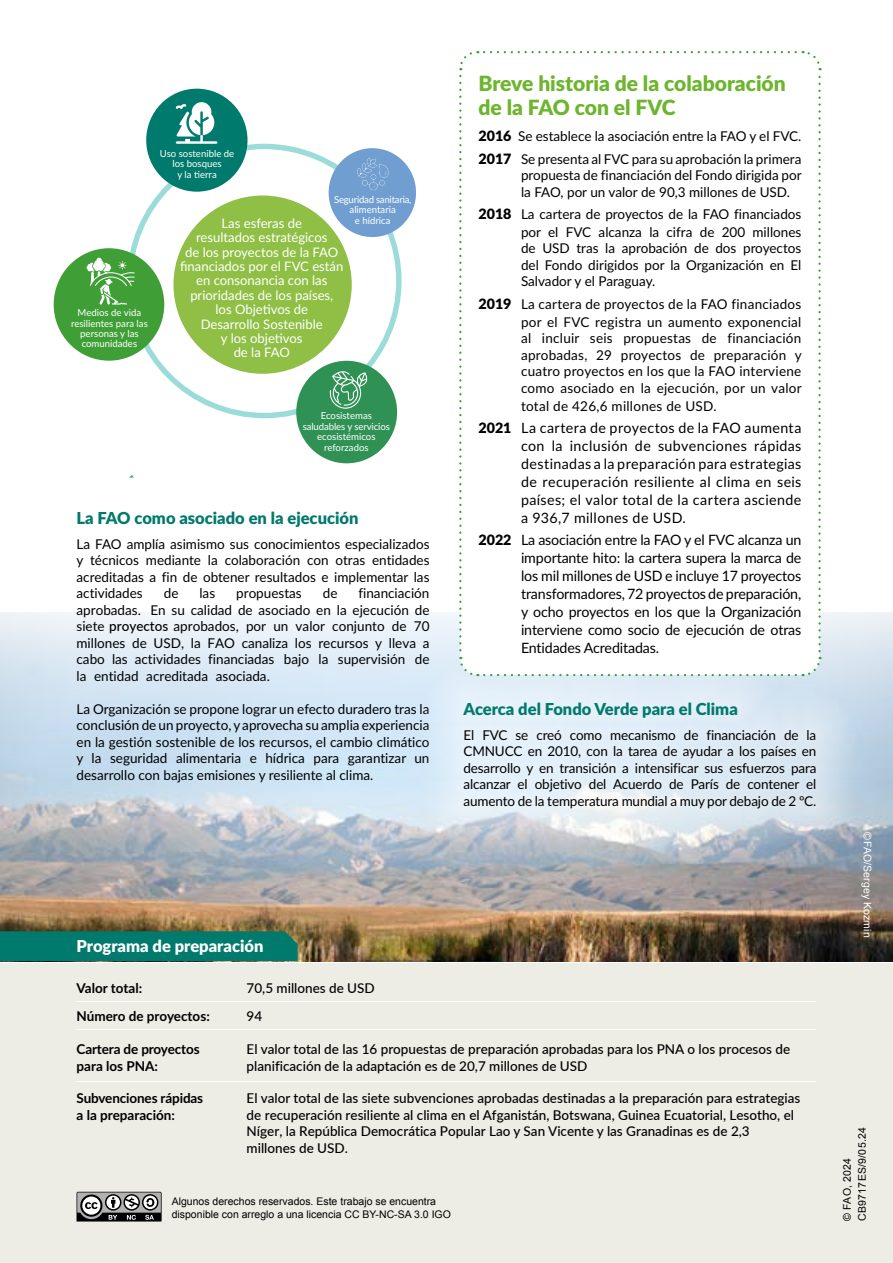
<style>
.page{position:relative;width:893px;height:1263px;background:#fff}
.page>*{position:absolute;margin:0;border:0;box-sizing:border-box;transform-origin:0 0}
.t1{font:900 21px/24px "Lato";color:#6cb52d}
.t2{font:900 16.5px "Lato";color:#007a6c}
.t3{font:900 16.5px "Lato";color:#fff}
.t4{font:14.25px/18px "Lato";letter-spacing:.005em;color:#000;text-align:justify}
.t5{font:13.5px/16.5px "Lato";color:#000;text-align:justify}
.t6{font:500 13.5px/16.5px "Lato";color:#000}
.t7{font:13.5px/18px "Lato";letter-spacing:.02em;color:#000;text-align:right}
.t8{font:700 13.5px/16.5px "Lato";letter-spacing:-.01em;color:#000}
.t9{font:13.05px/14.4px "Lato";color:#fff;text-align:center}
.t10{font:10.5px/13.5px "Arial";color:#000}
.t11{font:10.5px/15px "Arial";letter-spacing:.025em;color:#000}
.t12{font:10.5px "Arial";letter-spacing:.015em;color:#fff}
.t13{font:9.6px/10.5px "Lato";color:#fff;text-align:center}
.s1{font-weight:900;font-size:14.25px}
.s2{font-weight:900}
.s3{font-style:inherit}
.s4{font-weight:500}
</style>
<div class="page">
<img style="left:0;top:613px;width:893px;height:348px">
<div style="left:0;top:963px;width:893px;height:300px;background:#edece5"></div>
<div style="left:0;top:931px;width:298px;height:30px;background:#007a6c"></div>
<svg style="left:420px;top:660px;width:438px;height:190px;background:#dae6ef"></svg>
<svg style="left:129px;top:475px;width:5px;height:3px"></svg>
<div style="left:173px;top:195px;width:179px;height:179px;background:#8fc045;border-radius:50%"></div>
<div style="left:54px;top:248px;width:110px;height:113px;background:#3f9f36;border-radius:50%"></div>
<div style="left:146px;top:89px;width:101px;height:103px;background:#007a6c;border-radius:50%"></div>
<div style="left:329px;top:148px;width:87px;height:89px;background:#709ed0;border-radius:50%"></div>
<div style="left:296px;top:361px;width:101px;height:102px;background:#2f9254;border-radius:50%"></div>
<svg style="left:87px;top:258px;width:48px;height:47px"></svg>
<svg style="left:357px;top:158px;width:32px;height:33px"></svg>
<svg style="left:329px;top:371px;width:38px;height:38px"></svg>
<svg style="left:146px;top:88px;width:126px;height:56px"></svg>
<hr style="left:77px;top:1001px;width:739px;height:1px;background:#fff">
<hr style="left:77px;top:1081px;width:739px;height:1px;background:#fff">
<hr style="left:77px;top:1029px;width:739px;height:1px;background:#fff">
<div style="left:460px;top:52px;width:360px;height:623px;background:#fff;border-radius:17px"></div>
<svg style="left:459px;top:76px;width:19px;height:601px"></svg>
<svg style="left:484px;top:657px;width:338px;height:20px"></svg>
<svg style="left:802px;top:51px;width:19px;height:600px"></svg>
<svg style="left:459px;top:51px;width:337px;height:19px"></svg>
<svg style="left:77px;top:1192px;width:85px;height:29px;background:#767575"></svg>
<h1 class="t1" style="left:478px;top:70px;width:309px">Breve historia de la colaboración de la FAO con el FVC</h1>
<p class="t5" style="left:478px;top:125px;width:324px;line-height:22.2px"><span class="s1">2016</span> Se establece la asociación entre la FAO y el FVC.<br><span class="s1">2017</span> Se presenta al FVC para su aprobación la primera</p>
<p class="t5" style="left:521px;top:166px;width:282px">propuesta de financiación del Fondo dirigida por la FAO, por un valor de 90,3 millones de USD.</p>
<p class="t5" style="left:478px;top:204px;width:324px;line-height:18px;text-align:right"><span class="s1">2018</span> La cartera de proyectos de la FAO financiados por el FVC alcanza la cifra de 200 millones</p>
<p class="t5" style="left:521px;top:240px;width:282px">de USD tras la aprobación de dos proyectos del Fondo dirigidos por la Organización en El Salvador y el Paraguay.</p>
<p class="t7" style="left:478px;top:294px;width:324px"><span class="s1">2019</span> La cartera de proyectos de la FAO financiados por el FVC registra un aumento exponencial</p>
<p class="t5" style="left:521px;top:329px;width:282px">al incluir seis propuestas de financiación aprobadas, 29 proyectos de preparación y cuatro proyectos en los que la FAO interviene como asociado en la ejecución, por un valor</p>
<p class="t7" style="left:521px;top:396px;width:197px">total de 426,6 millones de USD.</p>
<p class="t4" style="left:521px;top:418px;width:282px;text-indent:-43px"><span class="s2">2021</span> La cartera de proyectos de la FAO aumenta con la inclusión de subvenciones rápidas destinadas a la preparación para estrategias de recuperación resiliente al clima en seis países; el valor total de la cartera asciende a 936,7 millones de USD.</p>
<p class="t4" style="left:521px;top:530px;width:282px;text-indent:-43px"><span class="s2">2022</span> La asociación entre la FAO y el FVC alcanza un importante hito: la cartera supera la marca de los mil millones de USD e incluye 17 proyectos transformadores, 72 proyectos de preparación, y ocho proyectos en los que la Organización interviene como socio de ejecución de otras Entidades Acreditadas.</p>
<p class="t13" style="left:160px;top:148px;width:76px">Uso sostenible de los bosques<br>y la tierra</p>
<p class="t13" style="left:334px;top:194px;width:79px">Seguridad sanitaria, alimentaria<br>e hídrica</p>
<p class="t9" style="left:180px;top:215px;width:165px">Las esferas de<br>resultados estratégicos<br>de los proyectos de la FAO financiados por el FVC están en consonancia con las prioridades de los países,<br>los Objetivos de<br>Desarrollo Sostenible<br>y los objetivos<br>de la FAO</p>
<p class="t13" style="left:71px;top:307px;width:78px">Medios de vida resilientes para las personas y las comunidades</p>
<p class="t13" style="left:303px;top:410px;width:89px">Ecosistemas saludables y servicios ecosistémicos reforzados</p>
<p class="t2" style="left:77px;top:505px;width:283px">La FAO como asociado en la ejecución</p>
<p class="t5" style="left:77px;top:535px;width:354px">La FAO amplía asimismo sus conocimientos especializados y técnicos mediante la colaboración con otras entidades acreditadas a fin de obtener resultados e implementar las actividades</p>
<p class="t5" style="left:164px;top:584px;width:16px">de</p>
<p class="t5" style="left:199px;top:584px;width:17px">las</p>
<p class="t5" style="left:236px;top:584px;width:67px">propuestas</p>
<p class="t5" style="left:323px;top:584px;width:16px">de</p>
<p class="t5" style="left:77px;top:584px;width:354px;text-indent:282px">financiación aprobadas. En su calidad de asociado en la ejecución de <span class="s3">siete</span> <span class="s4">proyectos</span> aprobados, por un valor conjunto de 70 millones de USD, la FAO canaliza los recursos y lleva a cabo las actividades financiadas bajo la supervisión de la entidad acreditada asociada.</p>
<p class="t5" style="left:77px;top:700px;width:354px">La Organización se propone lograr un efecto duradero tras la conclusión de un proyecto, y aprovecha su amplia experiencia en la gestión sostenible de los recursos, el cambio climático y la seguridad alimentaria e hídrica para garantizar un desarrollo con bajas emisiones y resiliente al clima.</p>
<p class="t2" style="left:463px;top:696px;width:276px">Acerca del Fondo Verde para el Clima</p>
<p class="t5" style="left:463px;top:726px;width:354px">El FVC se creó como mecanismo de financiación de la CMNUCC en 2010, con la tarea de ayudar a los países en desarrollo y en transición a intensificar sus esfuerzos para alcanzar el objetivo del Acuerdo de París de contener el aumento de la temperatura mundial a muy por debajo de 2 ºC.</p>
<p class="t3" style="left:77px;top:933px;width:188px">Programa de preparación</p>
<p class="t8" style="left:77px;top:979px;width:67px">Valor total:</p>
<p class="t6" style="left:247px;top:979px;width:130px">70,5 millones de USD</p>
<p class="t8" style="left:77px;top:1007px;width:135px">Número de proyectos:</p>
<p class="t6" style="left:247px;top:1007px;width:17px">94</p>
<p class="t8" style="left:77px;top:1040px;width:125px">Cartera de proyectos para los PNA:</p>
<p class="t6" style="left:247px;top:1040px;width:545px">El valor total de las 16 propuestas de preparación aprobadas para los PNA o los procesos de planificación de la adaptación es de 20,7 millones de USD</p>
<p class="t8" style="left:77px;top:1089px;width:128px">Subvenciones rápidas a la preparación:</p>
<p class="t6" style="left:247px;top:1089px;width:555px">El valor total de las siete subvenciones aprobadas destinadas a la preparación para estrategias de recuperación resiliente al clima en el Afganistán, Botswana, Guinea Ecuatorial, Lesotho, el Níger, la República Democrática Popular Lao y San Vicente y las Granadinas es de 2,3 millones de USD.</p>
<p class="t10" style="left:172px;top:1194px;width:281px">Algunos derechos reservados. Este trabajo se encuentra disponible con arreglo a una licencia CC BY-NC-SA 3.0 IGO</p>
<p class="t12" style="left:874px;top:832px;width:107px;rotate:90deg">©FAO/Sergey Kozmin</p>
<p class="t11" style="left:840px;top:1221px;width:95px;rotate:-90deg">© FAO, 202<span class="s3">4<br></span>CB9717ES/9/0<span class="s3">5</span>.2<span class="s3">4</span></p>
</div>
